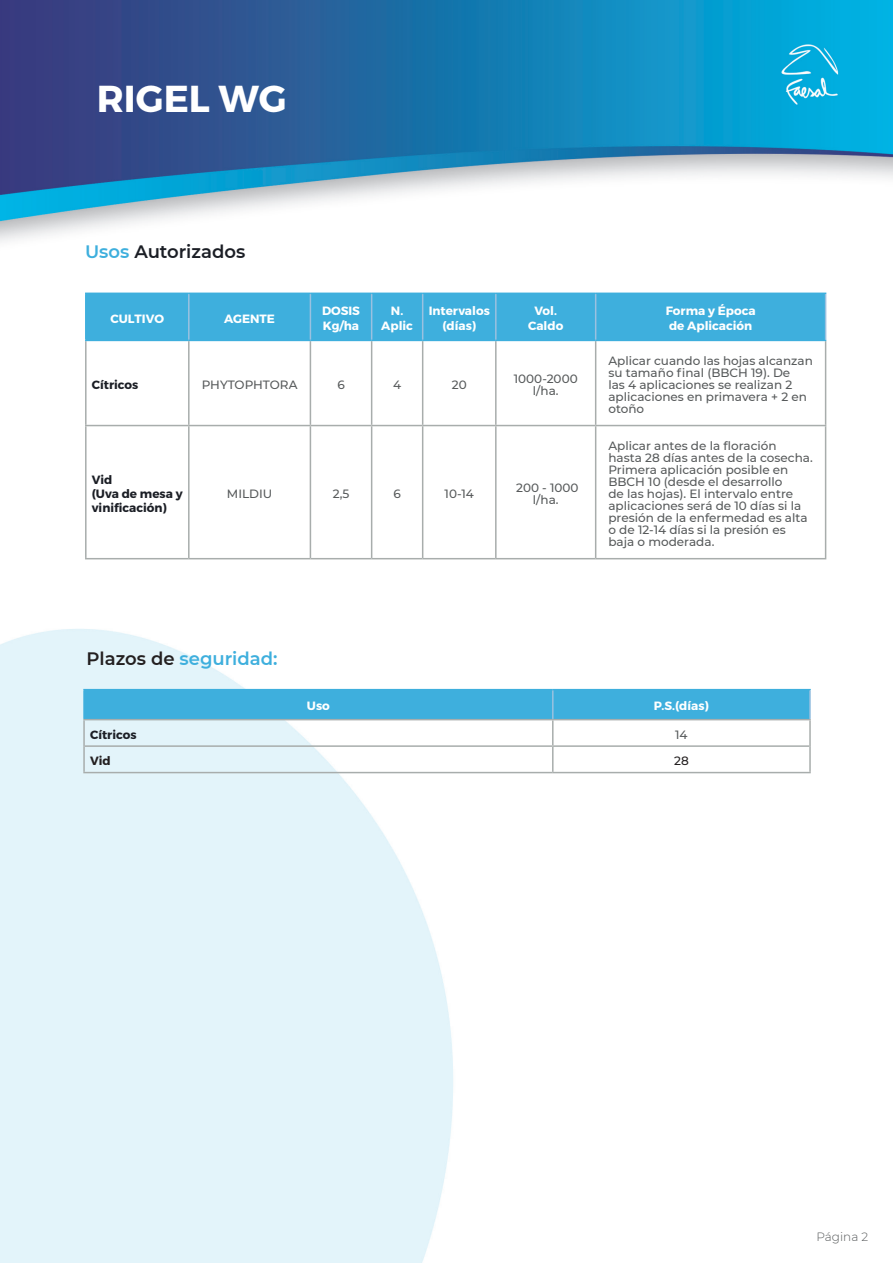
<style>
.page{position:relative;width:893px;height:1263px;background:#fff}
.page>*{position:absolute;margin:0;border:0;box-sizing:border-box;transform-origin:0 0}
.t1{font:700 37.5px "Montserrat";color:#fff}
.t2{font:600 18px "Montserrat";color:#3eafdd}
.t3{font:600 18px "Montserrat";color:#1b1e25}
.t4{font:500 12px/12px "Montserrat";color:#575a5b}
.t5{font:700 12px/14.4px "Montserrat";color:#fff;text-align:center}
.t6{font:700 12px/14.4px "Montserrat";color:#1b1e25}
.t7{font:300 12px "Montserrat";color:#575a5b}
.t8{font:700 12px "Montserrat";color:#231f20}
.t9{font:500 12px "Montserrat";color:#231f20}
.s1{color:#3eafdd}
.s2{color:#231f20}
</style>
<div class="page">
<img style="left:0;top:0;width:893px;height:1263px">
<div style="left:87px;top:294px;width:738px;height:46px;background:#3eafdd"></div>
<hr style="left:85px;top:341px;width:2px;height:84px;background:#a8adac">
<hr style="left:188px;top:341px;width:2px;height:84px;background:#a8adac">
<hr style="left:310px;top:341px;width:1px;height:84px;background:#a8adac">
<hr style="left:371px;top:341px;width:1px;height:84px;background:#a8adac">
<hr style="left:422px;top:341px;width:1px;height:84px;background:#a8adac">
<hr style="left:495px;top:341px;width:2px;height:84px;background:#a8adac">
<hr style="left:595px;top:341px;width:1px;height:84px;background:#a8adac">
<hr style="left:825px;top:341px;width:1px;height:84px;background:#a8adac">
<hr style="left:85px;top:425px;width:104px;height:1px;background:#a8adac">
<hr style="left:85px;top:426px;width:2px;height:132px;background:#a8adac">
<hr style="left:189px;top:425px;width:121px;height:1px;background:#a8adac">
<hr style="left:188px;top:426px;width:2px;height:132px;background:#a8adac">
<hr style="left:310px;top:425px;width:62px;height:1px;background:#a8adac">
<hr style="left:310px;top:426px;width:1px;height:132px;background:#a8adac">
<hr style="left:372px;top:425px;width:51px;height:1px;background:#a8adac">
<hr style="left:371px;top:426px;width:1px;height:132px;background:#a8adac">
<hr style="left:423px;top:425px;width:73px;height:1px;background:#a8adac">
<hr style="left:422px;top:426px;width:1px;height:132px;background:#a8adac">
<hr style="left:496px;top:425px;width:100px;height:1px;background:#a8adac">
<hr style="left:495px;top:426px;width:2px;height:132px;background:#a8adac">
<hr style="left:596px;top:425px;width:230px;height:1px;background:#a8adac">
<hr style="left:595px;top:426px;width:1px;height:132px;background:#a8adac">
<hr style="left:825px;top:426px;width:1px;height:132px;background:#a8adac">
<hr style="left:85px;top:558px;width:104px;height:1px;background:#a8adac">
<hr style="left:189px;top:558px;width:121px;height:1px;background:#a8adac">
<hr style="left:310px;top:558px;width:62px;height:1px;background:#a8adac">
<hr style="left:372px;top:558px;width:51px;height:1px;background:#a8adac">
<hr style="left:423px;top:558px;width:73px;height:1px;background:#a8adac">
<hr style="left:496px;top:558px;width:100px;height:1px;background:#a8adac">
<hr style="left:596px;top:558px;width:230px;height:1px;background:#a8adac">
<hr style="left:85px;top:293px;width:104px;height:1px;background:#3eafdd">
<hr style="left:85px;top:294px;width:2px;height:46px;background:#3eafdd">
<hr style="left:189px;top:293px;width:121px;height:1px;background:#3eafdd">
<hr style="left:310px;top:293px;width:62px;height:1px;background:#3eafdd">
<hr style="left:372px;top:293px;width:51px;height:1px;background:#3eafdd">
<hr style="left:423px;top:293px;width:73px;height:1px;background:#3eafdd">
<hr style="left:496px;top:293px;width:100px;height:1px;background:#3eafdd">
<hr style="left:596px;top:293px;width:230px;height:1px;background:#3eafdd">
<hr style="left:85px;top:340px;width:104px;height:1px;background:#3eafdd">
<hr style="left:189px;top:340px;width:121px;height:1px;background:#3eafdd">
<hr style="left:310px;top:340px;width:62px;height:1px;background:#3eafdd">
<hr style="left:372px;top:340px;width:51px;height:1px;background:#3eafdd">
<hr style="left:423px;top:340px;width:73px;height:1px;background:#3eafdd">
<hr style="left:496px;top:340px;width:100px;height:1px;background:#3eafdd">
<hr style="left:596px;top:340px;width:230px;height:1px;background:#3eafdd">
<hr style="left:188px;top:294px;width:2px;height:46px;background:#9ac1e0">
<hr style="left:310px;top:294px;width:1px;height:46px;background:#9ac1e0">
<hr style="left:371px;top:294px;width:1px;height:46px;background:#9ac1e0">
<hr style="left:422px;top:294px;width:1px;height:46px;background:#9ac1e0">
<hr style="left:495px;top:294px;width:2px;height:46px;background:#9ac1e0">
<hr style="left:595px;top:294px;width:1px;height:46px;background:#9ac1e0">
<hr style="left:825px;top:294px;width:1px;height:46px;background:#9ac1e0">
<div style="left:85px;top:690px;width:724px;height:29px;background:#3eafdd"></div>
<hr style="left:83px;top:719px;width:470px;height:1px;background:#a8adac">
<hr style="left:83px;top:720px;width:2px;height:26px;background:#a8adac">
<hr style="left:553px;top:719px;width:258px;height:1px;background:#a8adac">
<hr style="left:552px;top:720px;width:2px;height:25px;background:#a8adac">
<hr style="left:809px;top:720px;width:2px;height:26px;background:#a8adac">
<hr style="left:83px;top:746px;width:2px;height:26px;background:#a8adac">
<hr style="left:552px;top:747px;width:2px;height:25px;background:#a8adac">
<hr style="left:809px;top:746px;width:2px;height:26px;background:#a8adac">
<hr style="left:85px;top:745px;width:468px;height:2px;background:#a8adac">
<hr style="left:553px;top:745px;width:256px;height:2px;background:#a8adac">
<hr style="left:83px;top:772px;width:470px;height:1px;background:#a8adac">
<hr style="left:553px;top:772px;width:258px;height:1px;background:#a8adac">
<hr style="left:83px;top:689px;width:470px;height:1px;background:#3eafdd">
<hr style="left:83px;top:690px;width:2px;height:29px;background:#3eafdd">
<hr style="left:553px;top:689px;width:258px;height:1px;background:#3eafdd">
<hr style="left:552px;top:690px;width:2px;height:29px;background:#9ac1e0">
<hr style="left:809px;top:690px;width:2px;height:29px;background:#9ac1e0">
<p class="t1" style="left:97px;top:75px;width:191px">RIGEL WG</p>
<p class="t3" style="left:85px;top:239px;width:162px"><span class="s1">Usos</span> Autorizados</p>
<p class="t5" style="left:110px;top:311px;width:55px">CULTIVO</p>
<p class="t5" style="left:224px;top:311px;width:52px">AGENTE</p>
<p class="t5" style="left:322px;top:304px;width:39px">DOSIS</p>
<p class="t5" style="left:323px;top:319px;width:38px">Kg/ha</p>
<p class="t5" style="left:381px;top:304px;width:33px">N.<br>Aplic</p>
<p class="t5" style="left:429px;top:304px;width:63px">Intervalos</p>
<p class="t5" style="left:442px;top:319px;width:35px">(días)</p>
<p class="t6" style="left:92px;top:377px;width:48px">Cítricos</p>
<p class="t4" style="left:202px;top:378px;width:97px">PHYTOPHTORA</p>
<p class="t4" style="left:337px;top:378px;width:9px">6</p>
<p class="t4" style="left:393px;top:378px;width:10px">4</p>
<p class="t4" style="left:452px;top:378px;width:16px">20</p>
<p class="t5" style="left:535px;top:304px;width:24px">Vol.</p>
<p class="t5" style="left:528px;top:319px;width:37px">Caldo</p>
<p class="t4" style="left:514px;top:372px;width:65px">1000-2000</p>
<p class="t4" style="left:533px;top:384px;width:27px">l/ha.</p>
<p class="t6" style="left:92px;top:472px;width:92px">Vid<br>(Uva de mesa y vinificación)</p>
<p class="t4" style="left:227px;top:487px;width:47px">MILDIU</p>
<p class="t4" style="left:333px;top:487px;width:18px">2,5</p>
<p class="t4" style="left:393px;top:487px;width:9px">6</p>
<p class="t4" style="left:445px;top:487px;width:31px">10-14</p>
<p class="t4" style="left:516px;top:481px;width:64px">200 - 1000</p>
<p class="t4" style="left:533px;top:493px;width:27px">l/ha.</p>
<p class="t5" style="left:666px;top:304px;width:91px">Forma y Época</p>
<p class="t5" style="left:669px;top:319px;width:85px">de Aplicación</p>
<p class="t4" style="left:608px;top:354px;width:206px">Aplicar cuando las hojas alcanzan su tamaño final (BBCH 19). De<br>las 4 aplicaciones se realizan 2 aplicaciones en primavera + 2 en otoño</p>
<p class="t4" style="left:608px;top:439px;width:206px">Aplicar antes de la floración hasta 28 días antes de la cosecha.<br>Primera aplicación posible en<br>BBCH 10 (desde el desarrollo<br>de las hojas). El intervalo entre aplicaciones será de 10 días si la presión de la enfermedad es alta o de 12-14 días si la presión es baja o moderada.</p>
<p class="t2" style="left:87px;top:646px;width:193px"><span class="s2">Plazos de</span> seguridad:</p>
<p class="t5" style="left:307px;top:699px;width:24px">Uso</p>
<p class="t5" style="left:654px;top:699px;width:56px">P.S.(días)</p>
<p class="t6" style="left:90px;top:727px;width:48px">Cítricos</p>
<p class="t4" style="left:675px;top:728px;width:14px">14</p>
<p class="t8" style="left:90px;top:753px;width:22px">Vid</p>
<p class="t9" style="left:674px;top:752px;width:16px">28</p>
<p class="t7" style="left:816px;top:1228px;width:53px">Página 2</p>
</div>
